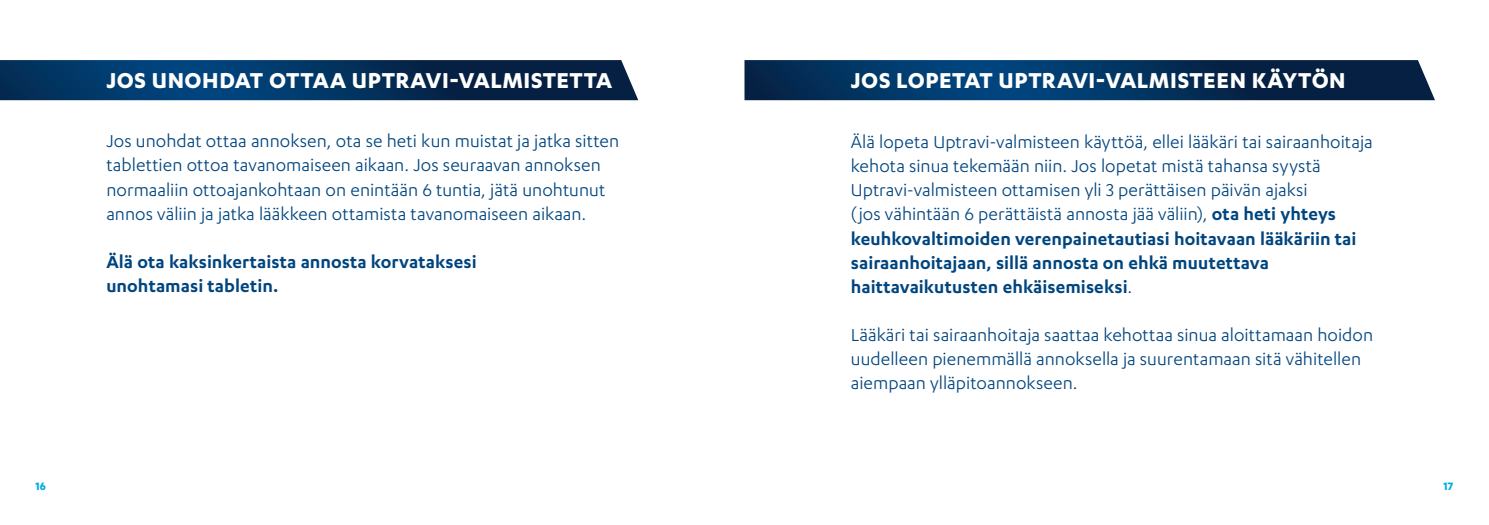
<style>
.page{position:relative;width:1489px;height:525px;background:#fff}
.page>*{position:absolute;margin:0;border:0;box-sizing:border-box;transform-origin:0 0}
.t1{font:700 25px "Karbon";letter-spacing:.02em;color:#fff}
.t2{font:20px/24px "Karbon";color:#01457f}
.t3{font:600 20px/24px "Karbon";letter-spacing:.005em;color:#01457f}
.t4{font:700 12.5px "Karbon";color:#00abe7}
.s1{font-weight:600}
</style>
<div class="page">
<svg style="left:0;top:60px;width:638px;height:40px;background:#06335e"></svg>
<svg style="left:744px;top:60px;width:690px;height:40px;background:#06325d"></svg>
<p class="t1" style="left:106px;top:66px;width:507px">JOS UNOHDAT OTTAA UPTRAVI-VALMISTETTA</p>
<p class="t2" style="left:106px;top:129px;width:514px">Jos unohdat ottaa annoksen, ota se heti kun muistat ja jatka sitten tablettien ottoa tavanomaiseen aikaan. Jos seuraavan annoksen normaaliin ottoajankohtaan on enintään 6 tuntia, jätä unohtunut annos väliin ja jatka lääkkeen ottamista tavanomaiseen aikaan.</p>
<p class="t3" style="left:106px;top:249px;width:372px">Älä ota kaksinkertaista annosta korvataksesi unohtamasi tabletin.</p>
<p class="t1" style="left:850px;top:66px;width:496px">JOS LOPETAT UPTRAVI-VALMISTEEN KÄYTÖN</p>
<p class="t2" style="left:850px;top:130px;width:523px">Älä lopeta Uptravi-valmisteen käyttöä, ellei lääkäri tai sairaanhoitaja kehota sinua tekemään niin. Jos lopetat mistä tahansa syystä Uptravi-valmisteen ottamisen yli 3 perättäisen päivän ajaksi<br>(jos vähintään 6 perättäistä annosta jää väliin), <span class="s1">ota heti yhteys keuhkovaltimoiden verenpainetautiasi hoitavaan lääkäriin tai sairaanhoitajaan, sillä annosta on ehkä muutettava haittavaikutusten ehkäisemiseksi</span>.</p>
<p class="t2" style="left:850px;top:322px;width:524px">Lääkäri tai sairaanhoitaja saattaa kehottaa sinua aloittamaan hoidon uudelleen pienemmällä annoksella ja suurentamaan sitä vähitellen aiempaan ylläpitoannokseen.</p>
<p class="t4" style="left:35px;top:478px;width:12px">16</p>
<p class="t4" style="left:1443px;top:478px;width:11px">17</p>
</div>
